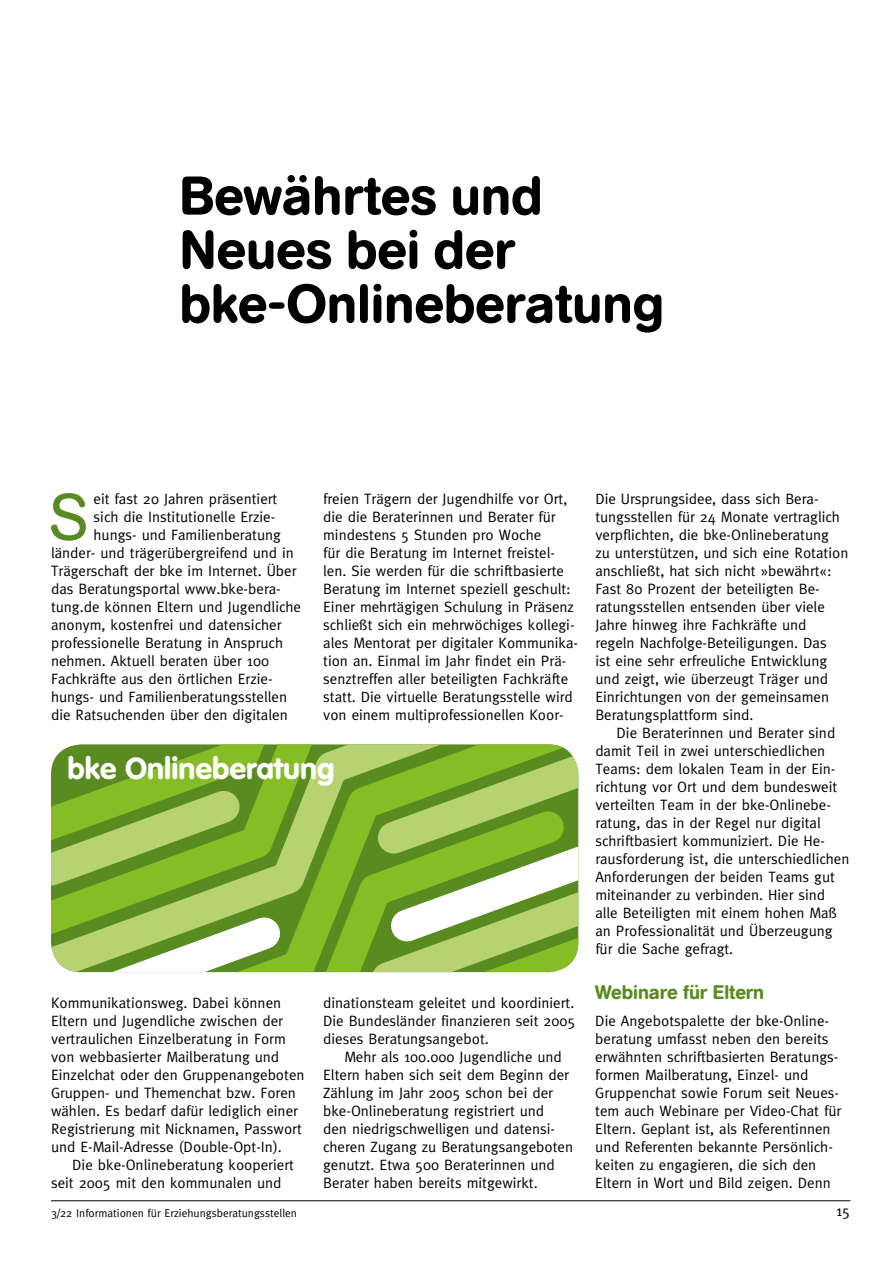
<style>
.page{position:relative;width:893px;height:1263px;background:#fff}
.page>*{position:absolute;margin:0;border:0;box-sizing:border-box;transform-origin:0 0}
.t1{font:65.55px "AG Book Rounded";color:#5a8b20}
.t2{font:500 54px/54px "AG Book Rounded";color:#000}
.t3{font:700 29.7px "Volkswagen";color:#fff}
.t4{font:500 19.5px "AG Book Rounded";color:#5a8b20}
.t5{font:15px/18px "Meta";color:#000}
.t6{font:11.4px "Meta";color:#000}
</style>
<div class="page">
<hr style="left:51px;top:1200px;width:799px;height:1px;background:#000">
<svg style="left:52px;top:744px;width:301px;height:43px;background:#7da938"></svg>
<svg style="left:305px;top:787px;width:48px;height:185px;background:#83b332"></svg>
<svg style="left:51px;top:766px;width:254px;height:206px;background:#8fb84b"></svg>
<svg style="left:353px;top:744px;width:225px;height:228px;background:#95bb53"></svg>
<h2 class="t2" style="left:179px;top:170px;width:486px">Bewährtes und<br>Neues bei der bke-Onlineberatung</h2>
<h1 class="t1" style="left:49px;top:480px;width:42px">S</h1>
<p class="t5" style="left:94px;top:490px;width:185px">eit fast 20 Jahren präsentiert</p>
<p class="t5" style="left:94px;top:508px;width:183px">sich die Institutionelle Erzie-</p>
<p class="t5" style="left:94px;top:526px;width:189px">hungs- und Familienberatung</p>
<p class="t5" style="left:51px;top:544px;width:244px">länder- und trägerübergreifend und in</p>
<p class="t5" style="left:51px;top:562px;width:247px">Trägerschaft der bke im Internet. Über</p>
<p class="t5" style="left:51px;top:580px;width:231px">das Beratungsportal www.bke-bera-</p>
<p class="t5" style="left:51px;top:598px;width:251px">tung.de können Eltern und Jugendliche</p>
<p class="t5" style="left:51px;top:616px;width:232px">anonym, kostenfrei und datensicher</p>
<p class="t5" style="left:51px;top:634px;width:234px">professionelle Beratung in Anspruch</p>
<p class="t5" style="left:51px;top:652px;width:220px">nehmen. Aktuell beraten über 100</p>
<p class="t5" style="left:51px;top:670px;width:223px">Fachkräfte aus den örtlichen Erzie-</p>
<p class="t5" style="left:51px;top:688px;width:237px">hungs- und Familienberatungsstellen</p>
<p class="t5" style="left:51px;top:706px;width:238px">die Ratsuchenden über den digitalen</p>
<p class="t5" style="left:323px;top:490px;width:256px">freien Trägern der Jugendhilfe vor Ort, die die Beraterinnen und Berater für mindestens 5 Stunden pro Woche<br>für die Beratung im Internet freistel&shy;len. Sie werden für die schriftbasierte Beratung im Internet speziell geschult:<br>Einer mehrtägigen Schulung in Präsenz schließt sich ein mehrwöchiges kollegi&shy;ales Mentorat per digitaler Kommunika&shy;tion an. Einmal im Jahr findet ein Prä&shy;senztreffen aller beteiligten Fachkräfte statt. Die virtuelle Beratungsstelle wird von einem multiprofessionellen Koor-</p>
<h3 class="t3" style="left:67px;top:750px;width:269px">bke Onlineberatung</h3>
<p class="t5" style="left:51px;top:994px;width:255px">Kommunikationsweg. Dabei können Eltern und Jugendliche zwischen der vertraulichen Einzelberatung in Form von webbasierter Mailberatung und Einzelchat oder den Gruppenangeboten Gruppen- und Themenchat bzw. Foren wählen. Es bedarf dafür lediglich einer Registrierung mit Nicknamen, Passwort und E-Mail-Adresse (Double-Opt-In).</p>
<p class="t5" style="left:51px;top:1156px;width:244px;text-indent:21px">Die bke-Onlineberatung kooperiert seit 2005 mit den kommunalen und</p>
<p class="t5" style="left:323px;top:994px;width:254px;text-align:justify">dinationsteam geleitet und koordiniert.<br>Die Bundesländer finanzieren seit 2005 dieses Beratungsangebot.</p>
<p class="t5" style="left:323px;top:1048px;width:251px;text-indent:21px">Mehr als 100.000 Jugendliche und Eltern haben sich seit dem Beginn der Zählung im Jahr 2005 schon bei der bke-Onlineberatung registriert und<br>den niedrigschwelligen und datensi&shy;cheren Zugang zu Beratungsangeboten genutzt. Etwa 500 Beraterinnen und Berater haben bereits mitgewirkt.</p>
<p class="t5" style="left:595px;top:490px;width:255px">Die Ursprungsidee, dass sich Bera&shy;tungsstellen für 24 Monate vertraglich verpflichten, die bke-Onlineberatung<br>zu unterstützen, und sich eine Rotation anschließt, hat sich nicht »bewährt«:<br>Fast 80 Prozent der beteiligten Be&shy;ratungsstellen entsenden über viele Jahre hinweg ihre Fachkräfte und regeln Nachfolge-Beteiligungen. Das<br>ist eine sehr erfreuliche Entwicklung und zeigt, wie überzeugt Träger und Einrichtungen von der gemeinsamen Beratungsplattform sind.</p>
<p class="t5" style="left:595px;top:724px;width:256px;text-indent:21px">Die Beraterinnen und Berater sind damit Teil in zwei unterschiedlichen Teams: dem lokalen Team in der Ein&shy;richtung vor Ort und dem bundesweit verteilten Team in der bke-Onlinebe&shy;ratung, das in der Regel nur digital schriftbasiert kommuniziert. Die He&shy;rausforderung ist, die unterschiedlichen Anforderungen der beiden Teams gut miteinander zu verbinden. Hier sind alle Beteiligten mit einem hohen Maß an Professionalität und Überzeugung für die Sache gefragt.</p>
<h3 class="t4" style="left:595px;top:980px;width:170px">Webinare für Eltern</h3>
<p class="t5" style="left:595px;top:1012px;width:247px">Die Angebotspalette der bke-Online&shy;beratung umfasst neben den bereits erwähnten schriftbasierten Beratungs&shy;formen Mailberatung, Einzel- und Gruppenchat sowie Forum seit Neues&shy;tem auch Webinare per Video-Chat für Eltern. Geplant ist, als Referentinnen und Referenten bekannte Persönlich&shy;keiten zu engagieren, die sich den Eltern in Wort und Bild zeigen. Denn</p>
<p class="t6" style="left:51px;top:1206px;width:247px">3/22 Informationen für Erziehungsberatungsstellen</p>
<p class="t5" style="left:836px;top:1202px;width:16px">15</p>
</div>
